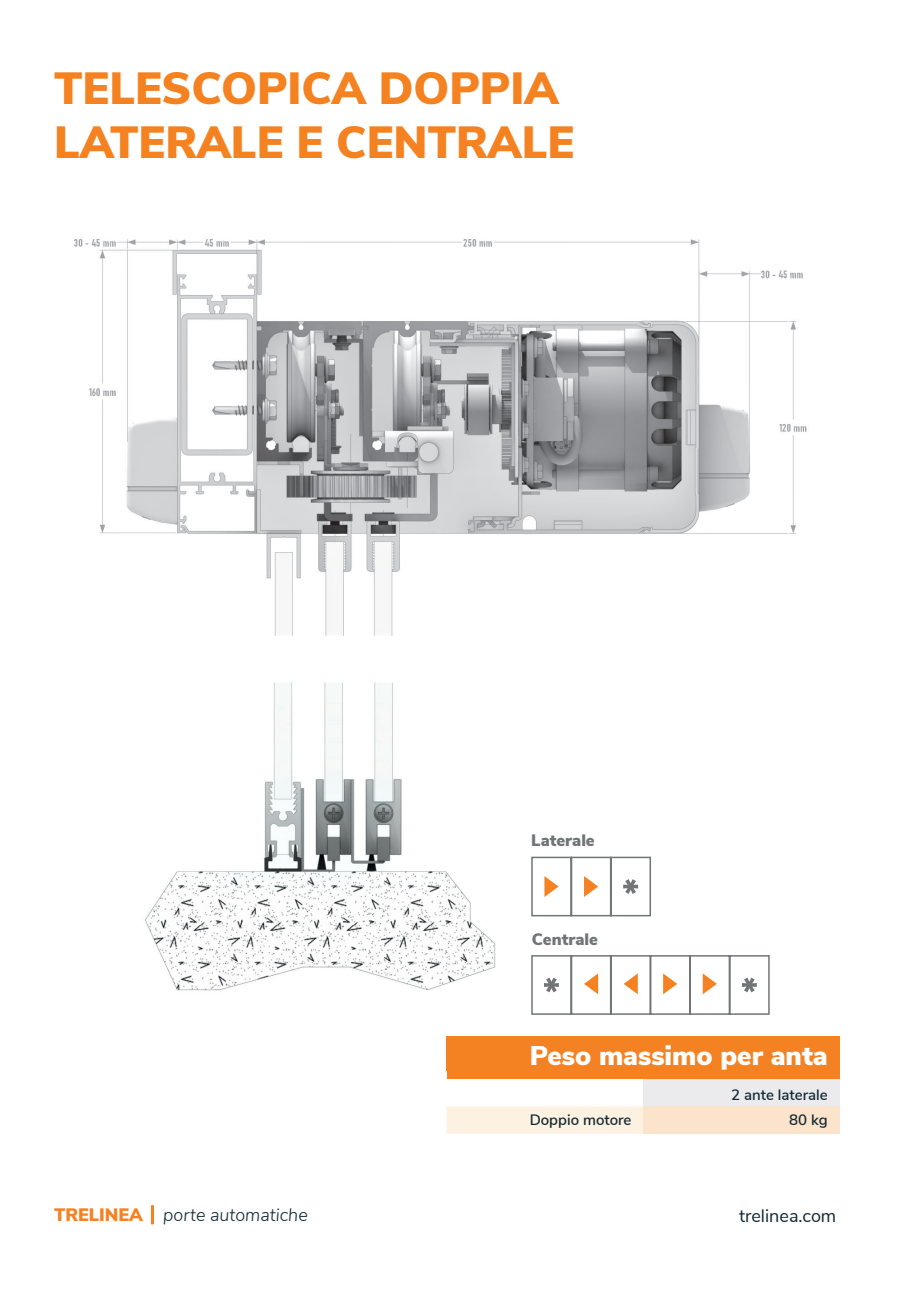
<style>
.page{position:relative;width:906px;height:1289px;background:#fff}
.page>*{position:absolute;margin:0;border:0;box-sizing:border-box;transform-origin:0 0}
.t1{font:900 45px/54px "Nunito Sans";color:#f58220}
.t2{font:900 27px "Nunito Sans";color:#fff}
.t3{font:italic 300 18px "Nunito Sans";color:#122833}
.t4{font:18px "Nunito Sans";color:#122833}
.t5{font:900 16.5px "Nunito Sans";color:#717576}
.t6{font:600 15px/25px "Nunito Sans";color:#112832;text-align:right}
.s1{font-weight:900;font-style:normal;color:#f58222}
</style>
<div class="page">
<hr style="left:151px;top:1205px;width:3px;height:19px;background:#f58222">
<img style="left:74px;top:238px;width:733px;height:398px">
<div style="left:447px;top:1036px;width:392px;height:43px;background:#f58222"></div>
<svg style="left:447px;top:1079px;width:392px;height:54px"></svg>
<div style="left:643px;top:1106px;width:196px;height:27px;background:#fbe4cb"></div>
<svg style="left:531px;top:856px;width:120px;height:61px"></svg>
<svg style="left:531px;top:955px;width:239px;height:60px"></svg>
<img style="left:145px;top:682px;width:351px;height:388px">
<img style="left:447px;top:1036px;width:49px;height:34px">
<p class="t1" style="left:54px;top:59px;width:522px">TELESCOPICA DOPPIA<br>LATERALE E CENTRALE</p>
<p class="t5" style="left:531px;top:828px;width:65px">Laterale</p>
<p class="t5" style="left:532px;top:926px;width:68px">Centrale</p>
<p class="t2" style="left:529px;top:1035px;width:300px">Peso massimo per anta</p>
<p class="t6" style="left:529px;top:1106px;width:103px">Doppio motore</p>
<p class="t6" style="left:731px;top:1081px;width:98px">2 ante laterale<br>80 kg</p>
<p class="t3" style="left:54px;top:1201px;width:255px"><span class="s1">TRELINEA</span> porte automatiche</p>
<p class="t4" style="left:739px;top:1202px;width:99px">trelinea.com</p>
</div>
